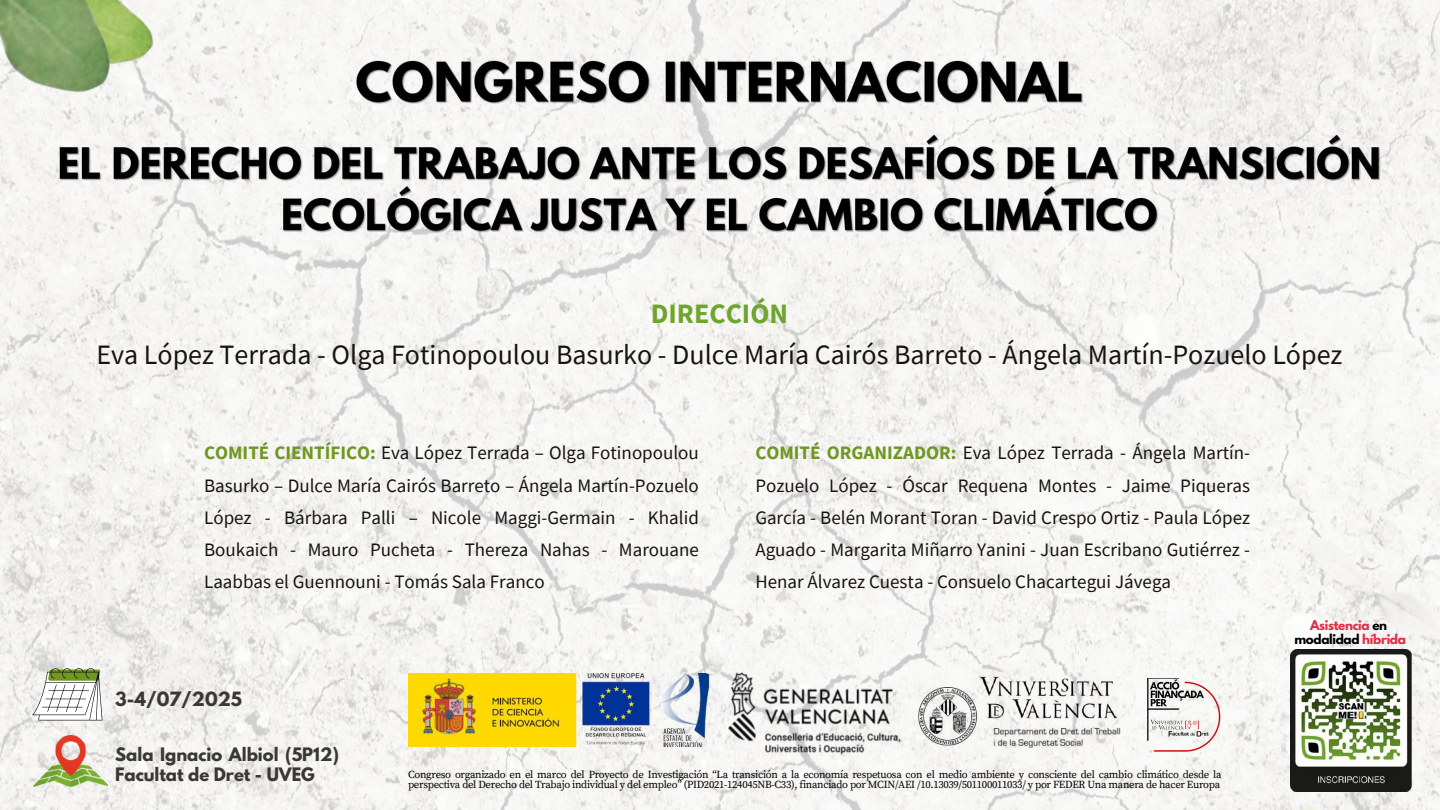
<style>
.page{position:relative;width:1440px;height:810px;background:#fff}
.page>*{position:absolute;margin:0;border:0;box-sizing:border-box;transform-origin:0 0}
.t1{font:28px "Source Sans Pro";color:#161413}
.t2{font:700 28px "Source Sans Pro";color:#6ea52c}
.t3{font:19px/32.2px "Source Sans Pro";color:#161413;text-align:justify}
.t4{font:700 17.4px "League Spartan";color:#393833}
.t5{font:700 16.4px/19.5px "League Spartan";color:#393833}
.t6{font:700 12px/14.2px "League Spartan";letter-spacing:-.025em;color:#e02f48;text-align:center}
.t7{font:10.7px/10.5px "Source Serif Pro";letter-spacing:-.025em;color:#000}
.s1{font-weight:700;color:#6f9721}
.s2{color:#000}
</style>
<div class="page">
<img style="left:0;top:0;width:1440px;height:810px">
<img style="left:723px;top:661px;width:188px;height:101px">
<img style="left:58px;top:59px;width:1325px;height:184px">
<img style="left:1147px;top:678px;width:74px;height:73px">
<img style="left:135px;top:0;width:33px;height:96px">
<img style="left:0;top:0;width:135px;height:128px">
<img style="left:985px;top:728px;width:143px;height:23px">
<img style="left:971px;top:670px;width:155px;height:55px">
<img style="left:911px;top:687px;width:73px;height:62px">
<img style="left:408px;top:673px;width:302px;height:73px">
<img style="left:1290px;top:649px;width:122px;height:142px">
<img style="left:34px;top:736px;width:74px;height:51px">
<svg style="left:32px;top:668px;width:70px;height:52px"></svg>
<img style="left:1298px;top:660px;width:104px;height:101px">
<h1 class="t2" style="left:651px;top:296px;width:139px">DIRECCIÓN</h1>
<h1 class="t1" style="left:96px;top:336px;width:1248px">Eva López Terrada - Olga Fotinopoulou Basurko - Dulce María Cairós Barreto - Ángela Martín-Pozuelo López</h1>
<p class="t3" style="left:204px;top:437px;width:496px"><span class="s1">COMITÉ CIENTÍFICO:</span> Eva López Terrada – Olga Fotinopoulou Basurko – Dulce María Cairós Barreto – Ángela Martín-Pozuelo López - Bárbara Palli – Nicole Maggi-Germain - Khalid Boukaich - Mauro Pucheta - Thereza Nahas - Marouane Laabbas el Guennouni - Tomás Sala Franco</p>
<p class="t3" style="left:755px;top:437px;width:496px"><span class="s1">COMITÉ ORGANIZADOR:</span> Eva López Terrada - Ángela Martín-Pozuelo López - Óscar Requena Montes - Jaime Piqueras García - Belén Morant Toran - David Crespo Ortiz - Paula López Aguado - Margarita Miñarro Yanini - Juan Escribano Gutiérrez - Henar Álvarez Cuesta - Consuelo Chacartegui Jávega</p>
<p class="t4" style="left:115px;top:690px;width:128px">3-4/07/2025</p>
<p class="t5" style="left:115px;top:747px;width:225px">Sala Ignacio Albiol (5P12)<br>Facultat de Dret - UVEG</p>
<p class="t7" style="left:408px;top:770px;width:815px">Congreso organizado en el marco del Proyecto de Investigación “La transición a la economía respetuosa con el medio ambiente y consciente del cambio climático desde la perspectiva del Derecho del Trabajo individual y del empleo” (PID2021-124045NB-C33), financiado por MCIN/AEI /10.13039/501100011033/ y por FEDER Una manera de hacer Europa</p>
<p class="t6" style="left:1294px;top:619px;width:113px">Asistencia <span class="s2">en modalidad</span> híbrida</p>
</div>
